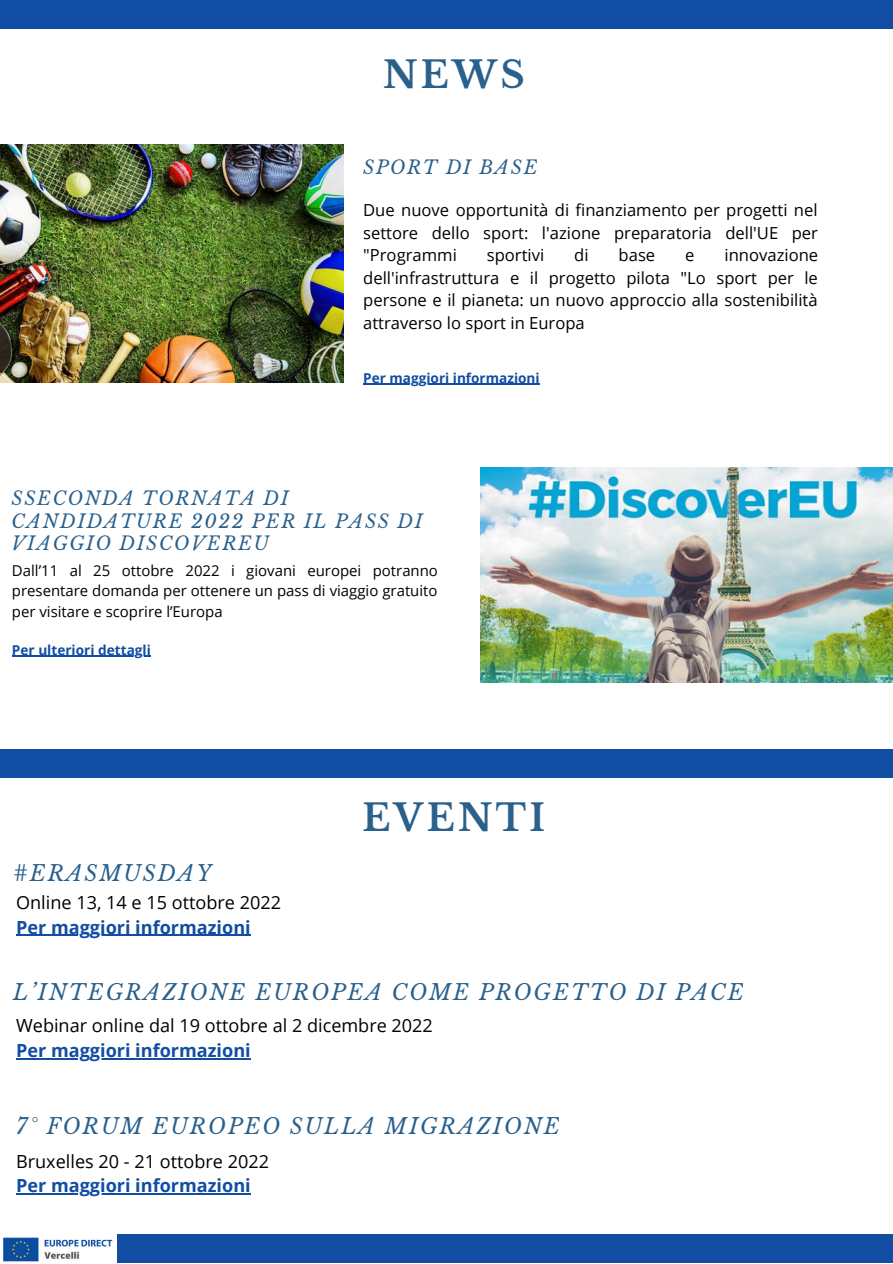
<style>
.page{position:relative;width:893px;height:1264px;background:#fff}
.page>*{position:absolute;margin:0;border:0;box-sizing:border-box;transform-origin:0 0}
.t1{font:700 36.75px "Libre Baskerville";letter-spacing:.09em;color:#29608c}
.t2{font:italic 21.6px "Libre Baskerville";letter-spacing:.09em;color:#29608c}
.t3{font:italic 18.6px/22.2px "Libre Baskerville";letter-spacing:.09em;color:#29608c}
.t4{font:18px "Open Sans";color:#000}
.t5{font:700 18px "Open Sans";color:#114da2}
.t6{font:16.65px/22.5px "Open Sans";color:#000;text-align:justify}
.t7{font:15px/20.2px "Open Sans";color:#000;text-align:justify}
.t8{font:700 13.65px "Open Sans";color:#114da2}
</style>
<div class="page">
<img style="left:0;top:145px;width:343px;height:237px">
<div style="left:0;top:749px;width:892px;height:28px;background:#114da2"></div>
<div style="left:0;top:0;width:892px;height:28px;background:#114da2"></div>
<img style="left:480px;top:468px;width:412px;height:214px">
<div style="left:0;top:1234px;width:892px;height:28px;background:#114da2"></div>
<img style="left:0;top:1234px;width:117px;height:28px">
<hr style="left:363px;top:384px;width:176px;height:1px;background:#114da2">
<hr style="left:12px;top:656px;width:139px;height:1px;background:#114da2">
<hr style="left:16px;top:934px;width:235px;height:2px;background:#114da2">
<hr style="left:16px;top:1193px;width:235px;height:1px;background:#114da2">
<hr style="left:16px;top:1057px;width:235px;height:2px;background:#114da2">
<h1 class="t1" style="left:383px;top:52px;width:143px">NEWS</h1>
<p class="t3" style="left:363px;top:156px;width:176px">SPORT DI BASE</p>
<p class="t6" style="left:363px;top:198px;width:456px">Due nuove opportunità di finanziamento per progetti nel settore dello sport: l'azione preparatoria dell'UE per "Programmi</p>
<p class="t6" style="left:487px;top:243px;width:59px">sportivi</p>
<p class="t6" style="left:574px;top:243px;width:16px">di</p>
<p class="t6" style="left:618px;top:243px;width:38px">base</p>
<p class="t6" style="left:685px;top:243px;width:11px">e</p>
<p class="t6" style="left:363px;top:243px;width:456px;text-indent:361px">innovazione dell'infrastruttura e il progetto pilota "Lo sport per le persone e il pianeta: un nuovo approccio alla sostenibilità attraverso lo sport in Europa</p>
<p class="t8" style="left:363px;top:368px;width:178px">Per maggiori informazioni</p>
<p class="t3" style="left:12px;top:488px;width:412px">SSECONDA TORNATA DI<br>CANDIDATURE 2022 PER IL PASS DI<br>VIAGGIO DISCOVEREU</p>
<p class="t7" style="left:12px;top:560px;width:427px">Dall’11 al 25 ottobre 2022 i giovani europei potranno presentare domanda per ottenere un pass di viaggio gratuito per visitare e scoprire l’Europa</p>
<p class="t8" style="left:12px;top:640px;width:140px">Per ulteriori dettagli</p>
<p class="t2" style="left:13px;top:859px;width:199px">#ERASMUSDAY</p>
<p class="t4" style="left:16px;top:889px;width:266px">Online 13, 14 e 15 ottobre 2022</p>
<p class="t5" style="left:16px;top:914px;width:236px">Per maggiori informazioni</p>
<h1 class="t1" style="left:362px;top:795px;width:184px">EVENTI</h1>
<p class="t2" style="left:13px;top:979px;width:732px">L’INTEGRAZIONE EUROPEA COME PROGETTO DI PACE</p>
<p class="t4" style="left:16px;top:1012px;width:418px">Webinar online dal 19 ottobre al 2 dicembre 2022</p>
<p class="t5" style="left:16px;top:1037px;width:236px">Per maggiori informazioni</p>
<p class="t2" style="left:16px;top:1113px;width:545px">7° FORUM EUROPEO SULLA MIGRAZIONE</p>
<p class="t4" style="left:16px;top:1148px;width:254px">Bruxelles 20 - 21 ottobre 2022</p>
<p class="t5" style="left:16px;top:1172px;width:236px">Per maggiori informazioni</p>
</div>
